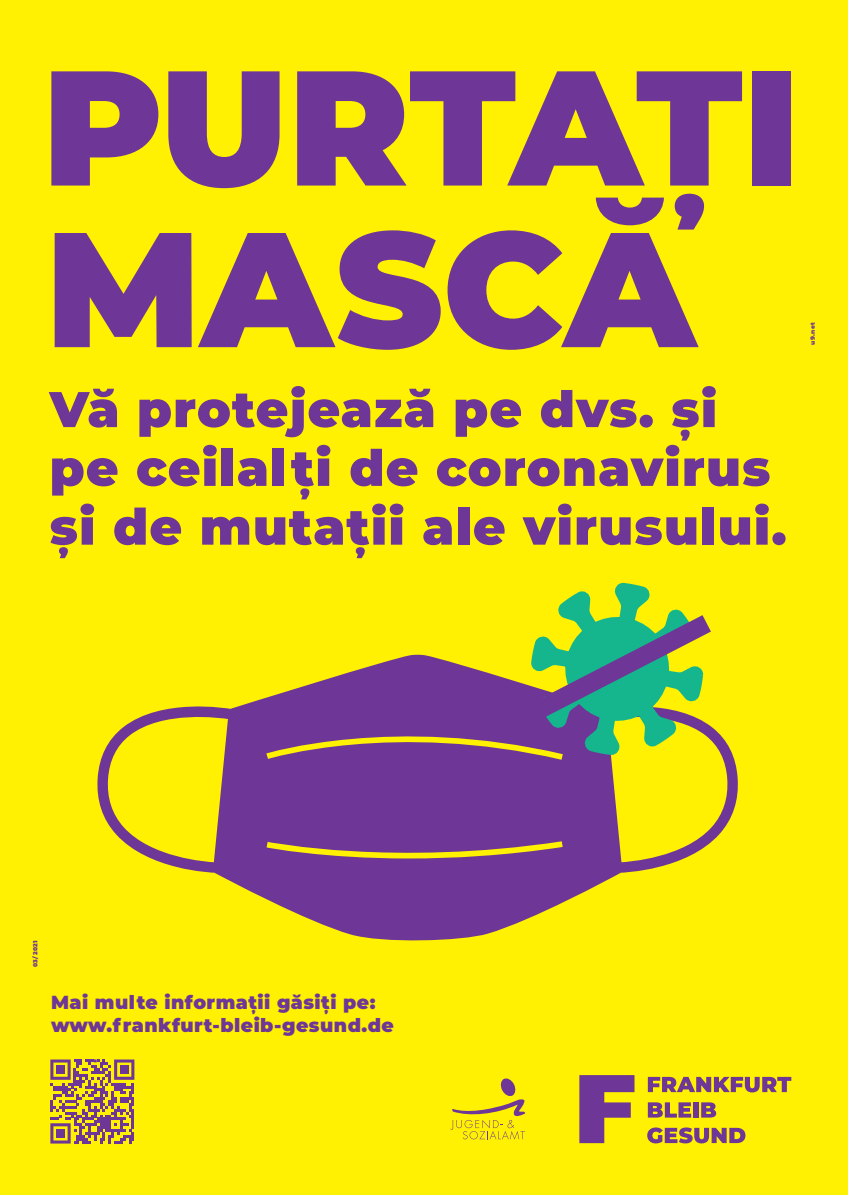
<style>
.page{position:relative;width:848px;height:1197px;background:#fff}
.page>*{position:absolute;margin:0;border:0;box-sizing:border-box;transform-origin:0 0}
.t1{font:900 163px/161.5px "Montserrat";color:#6e3696}
.t2{font:900 50px/58.8px "Montserrat";letter-spacing:.025em;color:#6e3696}
.t3{font:900 18.9px/22.7px "Montserrat";letter-spacing:.025em;color:#6e3696}
.t4{font:900 6px "Montserrat";letter-spacing:.075em;color:#6e3696}
</style>
<div class="page">
<div style="left:0;top:0;width:848px;height:1193px;background:#fff101"></div>
<svg style="left:97px;top:654px;width:641px;height:287px;fill:#6e3696"></svg>
<svg style="left:511px;top:582px;width:220px;height:177px"></svg>
<svg style="left:579px;top:1075px;width:55px;height:67px"></svg>
<svg style="left:648px;top:1076px;width:143px;height:16px"></svg>
<svg style="left:648px;top:1102px;width:43px;height:15px"></svg>
<div style="left:693px;top:1102px;width:5px;height:15px;background:#6e3696"></div>
<svg style="left:701px;top:1102px;width:15px;height:15px"></svg>
<svg style="left:647px;top:1127px;width:98px;height:16px"></svg>
<svg style="left:450px;top:1078px;width:75px;height:61px"></svg>
<svg style="left:50px;top:1059px;width:84px;height:84px"></svg>
<div style="left:56px;top:1065px;width:9px;height:8px;background:#6e3696"></div>
<div style="left:120px;top:1065px;width:9px;height:8px;background:#6e3696"></div>
<div style="left:56px;top:1128px;width:9px;height:9px;background:#6e3696"></div>
<h1 class="t1" style="left:42px;top:37px;width:759px">PURTAȚI<br>MASCĂ</h1>
<p class="t2" style="left:50px;top:377px;width:738px">Vă protejează pe dvs. și pe ceilalți de coronavirus și de mutații ale virusului.</p>
<p class="t4" style="left:808px;top:345px;width:25px;rotate:-90deg">u9.net</p>
<p class="t4" style="left:31px;top:967px;width:29px;rotate:-90deg">03/2021</p>
<p class="t3" style="left:51px;top:989px;width:344px">Mai multe informații găsiți pe: www.frankfurt-bleib-gesund.de</p>
</div>
